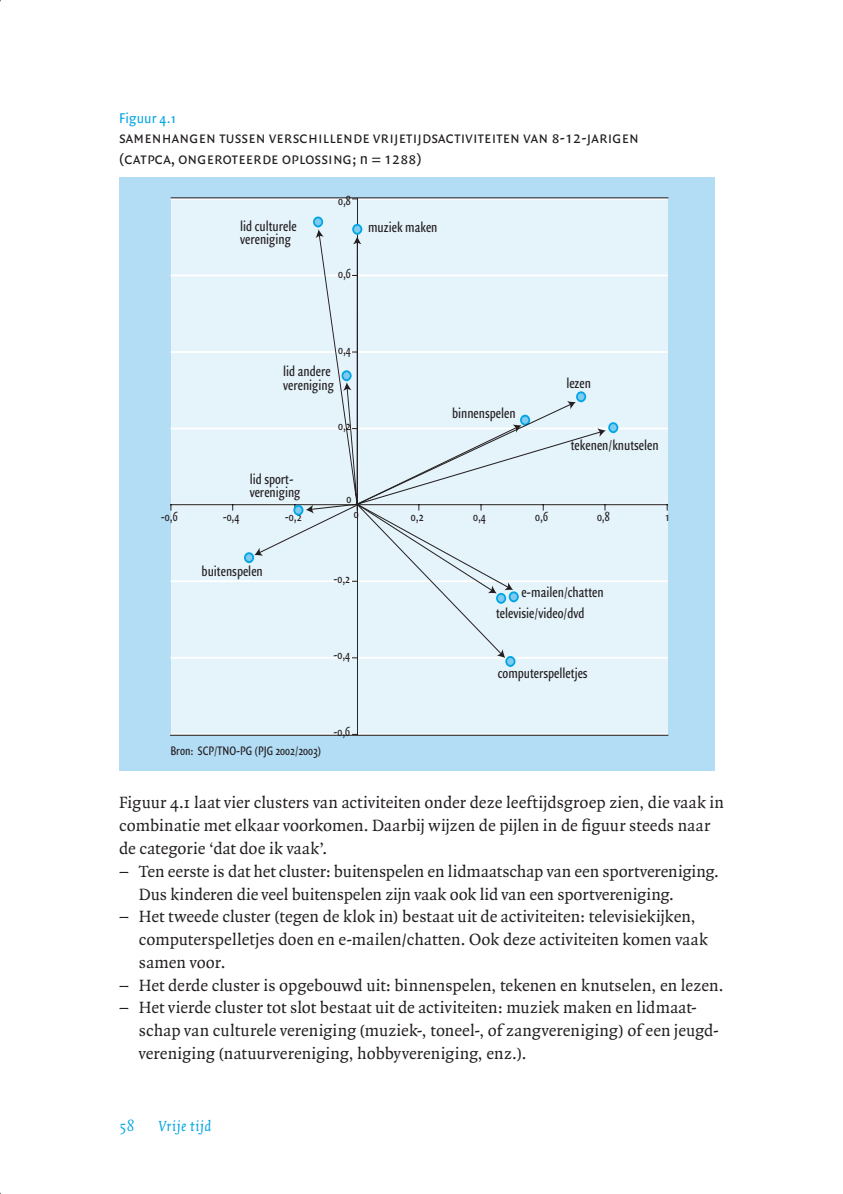
<style>
.page{position:relative;width:843px;height:1194px;background:#fff}
.page>*{position:absolute;margin:0;border:0;box-sizing:border-box;transform-origin:0 0}
.t1{font:17.5px "Quadraat";letter-spacing:.005em;color:#231f20}
.t2{font:16.97px/20.3px "Quadraat Sans Caps";letter-spacing:.01em;color:#231f20;scale:.93 1}
.t3{font:italic 15.75px "Quadraat";letter-spacing:.025em;color:#00a5e3}
.t4{font:15.05px/13.1px "Quadraat Sans Con";color:#231f20;scale:.93 1}
.t5{font:15.05px "Quadraat Sans";letter-spacing:.01em;color:#00a5e3;scale:.93 1}
.t6{font:13.12px "Quadraat Sans Con";color:#231f20;scale:.93 1}
.s1{font-family:"Quadraat Sans"}
</style>
<div class="page">
<div style="left:119px;top:177px;width:596px;height:593px;background:#b3ddf5"></div>
<div style="left:171px;top:199px;width:496px;height:535px;background:#e5f3fb"></div>
<hr style="left:170px;top:198px;width:497px;height:2px;background:#fff">
<hr style="left:170px;top:274px;width:497px;height:2px;background:#fff">
<hr style="left:170px;top:351px;width:497px;height:2px;background:#fff">
<hr style="left:170px;top:427px;width:497px;height:2px;background:#fff">
<hr style="left:170px;top:503px;width:497px;height:2px;background:#fff">
<hr style="left:170px;top:580px;width:497px;height:2px;background:#fff">
<hr style="left:170px;top:656px;width:497px;height:2px;background:#fff">
<hr style="left:170px;top:733px;width:497px;height:2px;background:#fff">
<hr style="left:170px;top:504px;width:498px;height:1px;background:#231f20">
<hr style="left:357px;top:198px;width:1px;height:537px;background:#231f20">
<div style="left:245px;top:553px;width:8px;height:9px;background:#80caf0;border-radius:50%"></div>
<div style="left:244px;top:552px;width:10px;height:11px;border:2px solid #00a5e3;border-radius:50%"></div>
<div style="left:314px;top:217px;width:8px;height:9px;background:#80caf0;border-radius:50%"></div>
<div style="left:313px;top:216px;width:10px;height:11px;border:2px solid #00a5e3;border-radius:50%"></div>
<div style="left:353px;top:225px;width:8px;height:9px;background:#80caf0;border-radius:50%"></div>
<div style="left:352px;top:224px;width:10px;height:11px;border:2px solid #00a5e3;border-radius:50%"></div>
<div style="left:609px;top:423px;width:8px;height:9px;background:#80caf0;border-radius:50%"></div>
<div style="left:608px;top:422px;width:10px;height:11px;border:2px solid #00a5e3;border-radius:50%"></div>
<div style="left:506px;top:656px;width:8px;height:10px;background:#80caf0;border-radius:50%"></div>
<div style="left:505px;top:656px;width:10px;height:10px;border:2px solid #00a5e3;border-radius:50%"></div>
<svg style="left:254px;top:229px;width:351px;height:429px"></svg>
<hr style="left:171px;top:197px;width:497px;height:1px;background:#231f20">
<hr style="left:170px;top:734px;width:498px;height:1px;background:#231f20">
<p class="t5" style="left:119px;top:109px;width:63px">Figuur 4.1</p>
<p class="t2" style="left:119px;top:128px;width:560px">samenhangen tussen verschillende vrijetijdsactiviteiten van 8-12-jarigen (catpca, ongeroteerde oplossing; <span class="s1">n</span> = 1288)</p>
<p class="t4" style="left:240px;top:220px;width:62px">lid culturele vereniging</p>
<p class="t6" style="left:338px;top:193px;width:15px">0,8</p>
<p class="t6" style="left:338px;top:266px;width:15px">0,6</p>
<p class="t4" style="left:368px;top:221px;width:76px">muziek maken</p>
<p class="t6" style="left:338px;top:342px;width:15px">0,4</p>
<p class="t4" style="left:283px;top:365px;width:56px">lid andere vereniging</p>
<p class="t4" style="left:250px;top:472px;width:56px">lid sport&shy;vereniging</p>
<p class="t6" style="left:338px;top:418px;width:15px">0,2</p>
<p class="t6" style="left:346px;top:490px;width:7px">0</p>
<p class="t6" style="left:161px;top:509px;width:19px">-0,6</p>
<p class="t6" style="left:223px;top:509px;width:19px">-0,4</p>
<p class="t6" style="left:285px;top:509px;width:19px">-0,2</p>
<p class="t6" style="left:354px;top:506px;width:7px">0</p>
<p class="t4" style="left:202px;top:564px;width:67px">buitenspelen</p>
<p class="t6" style="left:333px;top:571px;width:19px">-0,2</p>
<p class="t6" style="left:333px;top:647px;width:19px">-0,4</p>
<p class="t6" style="left:170px;top:743px;width:164px">Bron: SCP/TNO-PG (PJG 2002/2003)</p>
<p class="t6" style="left:333px;top:724px;width:19px">-0,6</p>
<p class="t4" style="left:452px;top:407px;width:70px">binnenspelen</p>
<p class="t4" style="left:566px;top:377px;width:28px">lezen</p>
<p class="t4" style="left:571px;top:439px;width:96px">tekenen/knutselen</p>
<p class="t6" style="left:411px;top:509px;width:15px">0,2</p>
<p class="t6" style="left:473px;top:509px;width:15px">0,4</p>
<p class="t6" style="left:535px;top:509px;width:15px">0,6</p>
<p class="t6" style="left:597px;top:509px;width:15px">0,8</p>
<p class="t6" style="left:665px;top:509px;width:7px">1</p>
<p class="t4" style="left:521px;top:585px;width:90px">e-mailen/chatten</p>
<p class="t4" style="left:496px;top:607px;width:97px">televisie/video/dvd</p>
<p class="t4" style="left:498px;top:667px;width:98px">computerspelletjes</p>
<p class="t1" style="left:119px;top:793px;width:606px">Figuur 4.1 laat vier clusters van activiteiten onder deze leeftijdsgroep zien, die vaak in</p>
<p class="t1" style="left:119px;top:816px;width:593px">combinatie met elkaar voorkomen. Daarbij wijzen de pijlen in de figuur steeds naar</p>
<p class="t1" style="left:119px;top:839px;width:210px">de categorie ‘dat doe ik vaak’.</p>
<p class="t1" style="left:119px;top:861px;width:601px">− Ten eerste is dat het cluster: buitenspelen en lidmaatschap van een sportvereniging.</p>
<p class="t1" style="left:139px;top:884px;width:536px">Dus kinderen die veel buitenspelen zijn vaak ook lid van een sportvereniging.</p>
<p class="t1" style="left:119px;top:907px;width:578px">− Het tweede cluster (tegen de klok in) bestaat uit de activiteiten: televisiekijken,</p>
<p class="t1" style="left:139px;top:930px;width:570px">computerspelletjes doen en e-mailen/chatten. Ook deze activiteiten komen vaak</p>
<p class="t1" style="left:139px;top:952px;width:88px">samen voor.</p>
<p class="t1" style="left:119px;top:975px;width:606px">− Het derde cluster is opgebouwd uit: binnenspelen, tekenen en knutselen, en lezen.</p>
<p class="t1" style="left:119px;top:998px;width:579px">− Het vierde cluster tot slot bestaat uit de activiteiten: muziek maken en lidmaat-</p>
<p class="t1" style="left:139px;top:1021px;width:581px">schap van culturele vereniging (muziek-, toneel-, of zangvereniging) of een jeugd-</p>
<p class="t1" style="left:139px;top:1043px;width:389px">vereniging (natuurvereniging, hobbyvereniging, enz.).</p>
<p class="t3" style="left:119px;top:1117px;width:17px">58</p>
<p class="t3" style="left:159px;top:1117px;width:54px">Vrije tijd</p>
</div>
